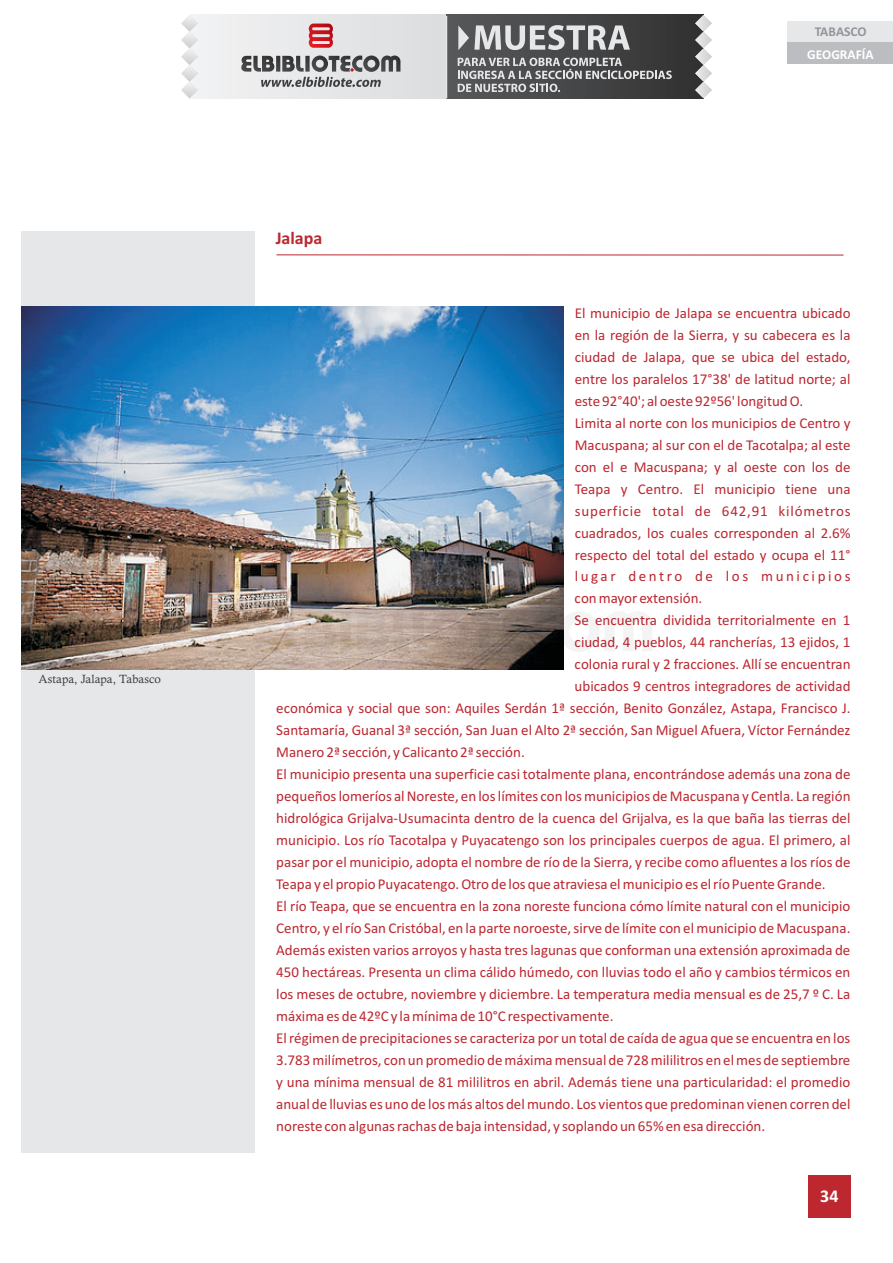
<style>
.page{position:relative;width:893px;height:1263px;background:#fff}
.page>*{position:absolute;margin:0;border:0;box-sizing:border-box;transform-origin:0 0}
.t1{font:700 18px "Calibri";color:#bc2730}
.t2{font:700 18px "Calibri";color:#fff}
.t3{font:15px "Calibri";color:#bc2730}
.t4{font:15px "Calibri";letter-spacing:.055em;color:#bc2730}
.t5{font:15px "Calibri";letter-spacing:.175em;color:#bc2730}
.t6{font:700 13.5px "Calibri";color:#fff}
.t7{font:700 13.5px "Calibri";color:#939598}
.t8{font:12px "Calisto";color:#3e3e3f}
</style>
<div class="page">
<div style="left:808px;top:1175px;width:42px;height:43px;background:#bc2730"></div>
<div style="left:21px;top:231px;width:234px;height:921px;background:#e6e7e9"></div>
<div style="left:787px;top:21px;width:106px;height:21px;background:#e6e7e9"></div>
<div style="left:787px;top:42px;width:106px;height:22px;background:#bcbdc0"></div>
<hr style="left:276px;top:255px;width:567px;height:1px;background:#bc2730">
<img style="left:21px;top:307px;width:543px;height:362px">
<div style="left:189px;top:15px;width:514px;height:83px;background:#e6e7e9"></div>
<svg style="left:249px;top:612px;width:29px;height:39px"></svg>
<svg style="left:284px;top:612px;width:56px;height:39px;background:#beac9c"></svg>
<svg style="left:340px;top:612px;width:11px;height:39px"></svg>
<svg style="left:357px;top:612px;width:52px;height:39px;background:#bfaca1"></svg>
<svg style="left:413px;top:612px;width:11px;height:39px"></svg>
<svg style="left:429px;top:611px;width:223px;height:41px"></svg>
<div style="left:446px;top:15px;width:257px;height:83px;background:linear-gradient(to right,#5a5b5d,#323232)"></div>
<svg style="left:181px;top:15px;width:17px;height:83px"></svg>
<svg style="left:695px;top:15px;width:17px;height:83px"></svg>
<svg style="left:309px;top:24px;width:24px;height:24px"></svg>
<svg style="left:241px;top:56px;width:159px;height:31px"></svg>
<svg style="left:458px;top:58px;width:214px;height:34px"></svg>
<svg style="left:458px;top:25px;width:172px;height:25px"></svg>
<hr style="left:446px;top:16px;width:1px;height:82px;background:#e6e7e9">
<p class="t8" style="left:39px;top:674px;width:124px">Astapa, Jalapa, Tabasco</p>
<p class="t1" style="left:276px;top:230px;width:48px">Jalapa</p>
<p class="t7" style="left:815px;top:26px;width:53px">TABASCO</p>
<p class="t6" style="left:807px;top:48px;width:68px">GEOGRAFÍA</p>
<p class="t3" style="left:575px;top:306px;width:278px">El municipio de Jalapa se encuentra ubicado</p>
<p class="t3" style="left:575px;top:328px;width:277px">en la región de la Sierra, y su cabecera es la</p>
<p class="t3" style="left:575px;top:350px;width:277px">ciudad de Jalapa, que se ubica del estado,</p>
<p class="t3" style="left:575px;top:372px;width:277px">entre los paralelos 17°38' de latitud norte; al</p>
<p class="t3" style="left:575px;top:394px;width:230px">este 92°40'; al oeste 92º56' longitud O.</p>
<p class="t3" style="left:575px;top:416px;width:277px">Limita al norte con los municipios de Centro y</p>
<p class="t3" style="left:575px;top:438px;width:277px">Macuspana; al sur con el de Tacotalpa; al este</p>
<p class="t3" style="left:575px;top:460px;width:277px">con el e Macuspana; y al oeste con los de</p>
<p class="t3" style="left:575px;top:482px;width:277px">Teapa y Centro. El municipio tiene una</p>
<p class="t4" style="left:575px;top:504px;width:277px">superficie total de 642,91 kilómetros</p>
<p class="t3" style="left:575px;top:526px;width:277px">cuadrados, los cuales corresponden al 2.6%</p>
<p class="t3" style="left:575px;top:548px;width:277px">respecto del total del estado y ocupa el 11°</p>
<p class="t5" style="left:575px;top:570px;width:277px">lugar dentro de los municipios</p>
<p class="t3" style="left:575px;top:592px;width:129px">con mayor extensión.</p>
<p class="t3" style="left:575px;top:614px;width:277px">Se encuentra dividida territorialmente en 1</p>
<p class="t3" style="left:575px;top:636px;width:277px">ciudad, 4 pueblos, 44 rancherías, 13 ejidos, 1</p>
<p class="t3" style="left:575px;top:658px;width:277px">colonia rural y 2 fracciones. Allí se encuentran</p>
<p class="t3" style="left:575px;top:680px;width:277px">ubicados 9 centros integradores de actividad</p>
<p class="t3" style="left:276px;top:702px;width:576px">económica y social que son: Aquiles Serdán 1ª sección, Benito González, Astapa, Francisco J.</p>
<p class="t3" style="left:276px;top:724px;width:576px">Santamaría, Guanal 3ª sección, San Juan el Alto 2ª sección, San Miguel Afuera, Víctor Fernández</p>
<p class="t3" style="left:276px;top:746px;width:250px">Manero 2ª sección, y Calicanto 2ª sección.</p>
<p class="t3" style="left:276px;top:768px;width:576px">El municipio presenta una superficie casi totalmente plana, encontrándose además una zona de</p>
<p class="t3" style="left:276px;top:790px;width:576px">pequeños lomeríos al Noreste, en los límites con los municipios de Macuspana y Centla. La región</p>
<p class="t3" style="left:276px;top:812px;width:576px">hidrológica Grijalva-Usumacinta dentro de la cuenca del Grijalva, es la que baña las tierras del</p>
<p class="t3" style="left:276px;top:834px;width:576px">municipio. Los río Tacotalpa y Puyacatengo son los principales cuerpos de agua. El primero, al</p>
<p class="t3" style="left:276px;top:856px;width:576px">pasar por el municipio, adopta el nombre de río de la Sierra, y recibe como afluentes a los ríos de</p>
<p class="t3" style="left:276px;top:878px;width:551px">Teapa y el propio Puyacatengo. Otro de los que atraviesa el municipio es el río Puente Grande.</p>
<p class="t3" style="left:276px;top:900px;width:576px">El río Teapa, que se encuentra en la zona noreste funciona cómo límite natural con el municipio</p>
<p class="t3" style="left:276px;top:922px;width:576px">Centro, y el río San Cristóbal, en la parte noroeste, sirve de límite con el municipio de Macuspana.</p>
<p class="t3" style="left:276px;top:944px;width:576px">Además existen varios arroyos y hasta tres lagunas que conforman una extensión aproximada de</p>
<p class="t3" style="left:276px;top:966px;width:576px">450 hectáreas. Presenta un clima cálido húmedo, con lluvias todo el año y cambios térmicos en</p>
<p class="t3" style="left:276px;top:988px;width:576px">los meses de octubre, noviembre y diciembre. La temperatura media mensual es de 25,7 º C. La</p>
<p class="t3" style="left:276px;top:1010px;width:339px">máxima es de 42ºC y la mínima de 10°C respectivamente.</p>
<p class="t3" style="left:276px;top:1032px;width:576px">El régimen de precipitaciones se caracteriza por un total de caída de agua que se encuentra en los</p>
<p class="t3" style="left:276px;top:1054px;width:576px">3.783 milímetros, con un promedio de máxima mensual de 728 mililitros en el mes de septiembre</p>
<p class="t3" style="left:276px;top:1076px;width:576px">y una mínima mensual de 81 mililitros en abril. Además tiene una particularidad: el promedio</p>
<p class="t3" style="left:276px;top:1097px;width:576px">anual de lluvias es uno de los más altos del mundo. Los vientos que predominan vienen corren del</p>
<p class="t3" style="left:276px;top:1119px;width:491px">noreste con algunas rachas de baja intensidad, y soplando un 65% en esa dirección.</p>
<p class="t2" style="left:820px;top:1189px;width:20px">34</p>
</div>
